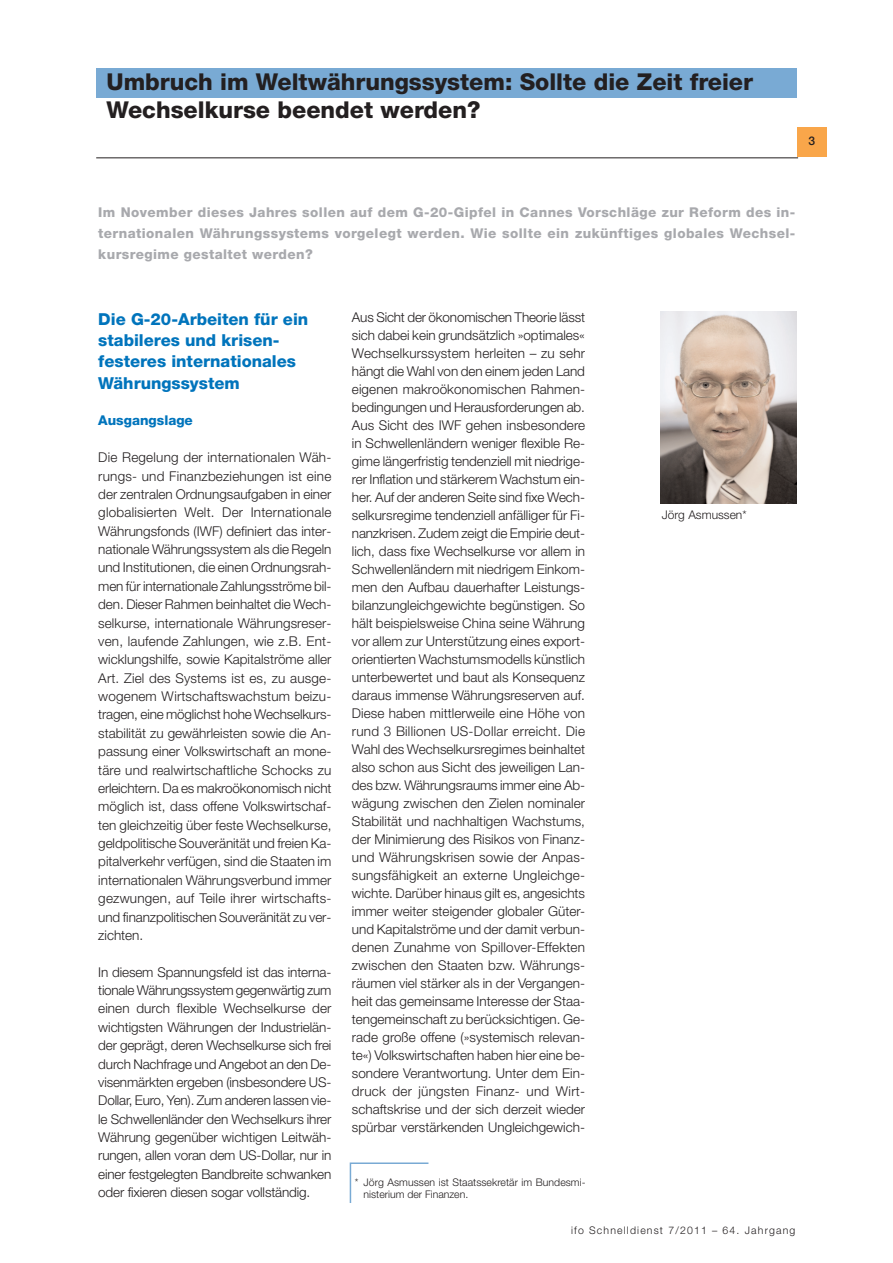
<style>
.page{position:relative;width:893px;height:1263px;background:#fff}
.page>*{position:absolute;margin:0;border:0;box-sizing:border-box;transform-origin:0 0}
.t1{font:800 23.25px "Helvetica Neue LT Std";color:#231f20}
.t2{font:800 16.5px/21.5px "Helvetica Neue LT Std";color:#0074bc}
.t3{font:300 13.5px/18px "Helvetica Neue LT Std";letter-spacing:-.01em;color:#231f20;text-align:justify}
.t4{font:800 13.5px/21px "Helvetica Neue LT Std";letter-spacing:.03em;color:#a8a9ad;text-align:justify}
.t5{font:800 13.5px "Helvetica Neue LT Std";color:#0074bc}
.t6{font:300 12px "Helvetica Neue LT Std";color:#231f20}
.t7{font:500 12px "Helvetica Neue LT Std";color:#231f20}
.t8{font:300 10.5px/12.8px "Helvetica Neue LT Std";letter-spacing:.005em;color:#231f20}
.t9{font:300 10.5px "Helvetica Neue LT Std";letter-spacing:.11em;color:#231f20}
</style>
<div class="page">
<hr style="left:96px;top:157px;width:702px;height:1px;background:#231f20">
<div style="left:796px;top:128px;width:30px;height:29px;background:#f9a64a"></div>
<div style="left:97px;top:68px;width:699px;height:30px;background:#79aad4"></div>
<img style="left:660px;top:312px;width:136px;height:191px">
<svg style="left:349px;top:1162px;width:80px;height:41px"></svg>
<h1 class="t1" style="left:106px;top:73px;width:648px">Umbruch im Weltwährungssystem: Sollte die Zeit freier</h1>
<h1 class="t1" style="left:106px;top:101px;width:375px">Wechselkurse beendet werden?</h1>
<p class="t7" style="left:808px;top:136px;width:8px">3</p>
<p class="t4" style="left:98px;top:203px;width:698px">Im November dieses Jahres sollen auf dem G-20-Gipfel in Cannes Vorschläge zur Reform des in&shy;ternationalen Währungssystems vorgelegt werden. Wie sollte ein zukünftiges globales Wechsel&shy;kursregime gestaltet werden?</p>
<p class="t2" style="left:98px;top:310px;width:211px">Die G-20-Arbeiten für ein stabileres und krisen&shy;festeres internationales<br>Währungssystem</p>
<p class="t5" style="left:98px;top:416px;width:96px">Ausgangslage</p>
<p class="t3" style="left:98px;top:449px;width:235px;line-height:18.5px">Die Regelung der internationalen Wäh&shy;rungs- und Finanzbeziehungen ist eine der zentralen Ordnungsaufgaben in einer globalisierten Welt. Der Internationale Währungsfonds (IWF) definiert das inter&shy;nationale Währungssystem als die Regeln und Institutionen, die einen Ordnungsrah&shy;men für internationale Zahlungsströme bil&shy;den. Dieser Rahmen beinhaltet die Wech&shy;selkurse, internationale Währungsreser&shy;ven, laufende Zahlungen, wie z.B. Ent&shy;wicklungshilfe, sowie Kapitalströme aller Art. Ziel des Systems ist es, zu ausge&shy;wogenem Wirtschaftswachstum beizu&shy;tragen, eine möglichst hohe Wechselkurs&shy;stabilität zu gewährleisten sowie die An&shy;passung einer Volkswirtschaft an mone&shy;täre und realwirtschaftliche Schocks zu erleichtern. Da es makroökonomisch nicht möglich ist, dass offene Volkswirtschaf&shy;ten gleichzeitig über feste Wechselkurse, geldpolitische Souveränität und freien Ka&shy;pitalverkehr verfügen, sind die Staaten im internationalen Währungsverbund immer gezwungen, auf Teile ihrer wirtschafts&shy;und finanzpolitischen Souveränität zu ver&shy;zichten.</p>
<p class="t3" style="left:98px;top:964px;width:235px;line-height:18.5px">In diesem Spannungsfeld ist das interna&shy;tionale Währungssystem gegenwärtig zum einen durch flexible Wechselkurse der wichtigsten Währungen der Industrielän&shy;der geprägt, deren Wechselkurse sich frei durch Nachfrage und Angebot an den De&shy;visenmärkten ergeben (insbesondere US-Dollar, Euro, Yen). Zum anderen lassen vie&shy;le Schwellenländer den Wechselkurs ihrer Währung gegenüber wichtigen Leitwäh&shy;rungen, allen voran dem US-Dollar, nur in einer festgelegten Bandbreite schwanken oder fixieren diesen sogar vollständig.</p>
<p class="t3" style="left:352px;top:310px;width:235px">Aus Sicht der ökonomischen Theorie lässt sich dabei kein grundsätzlich »optimales« Wechselkurssystem herleiten – zu sehr hängt die Wahl von den einem jeden Land eigenen makroökonomischen Rahmen&shy;bedingungen und Herausforderungen ab.<br>Aus Sicht des IWF gehen insbesondere in Schwellenländern weniger flexible Re&shy;gime längerfristig tendenziell mit niedrige&shy;rer Inflation und stärkerem Wachstum ein&shy;her. Auf der anderen Seite sind fixe Wech&shy;selkursregime tendenziell anfälliger für Fi&shy;nanzkrisen. Zudem zeigt die Empirie deut&shy;lich, dass fixe Wechselkurse vor allem in Schwellenländern mit niedrigem Einkom&shy;men den Aufbau dauerhafter Leistungs&shy;bilanzungleichgewichte begünstigen. So hält beispielsweise China seine Währung vor allem zur Unterstützung eines export&shy;orientierten Wachstumsmodells künstlich unterbewertet und baut als Konsequenz daraus immense Währungsreserven auf.<br>Diese haben mittlerweile eine Höhe von rund 3 Billionen US-Dollar erreicht. Die Wahl des Wechselkursregimes beinhaltet also schon aus Sicht des jeweiligen Lan&shy;des bzw. Währungsraums immer eine Ab&shy;wägung zwischen den Zielen nominaler Stabilität und nachhaltigen Wachstums, der Minimierung des Risikos von Finanz&shy;und Währungskrisen sowie der Anpas&shy;sungsfähigkeit an externe Ungleichge&shy;wichte. Darüber hinaus gilt es, angesichts immer weiter steigender globaler Güter&shy;und Kapitalströme und der damit verbun&shy;denen Zunahme von Spillover-Effekten zwischen den Staaten bzw. Währungs&shy;räumen viel stärker als in der Vergangen&shy;heit das gemeinsame Interesse der Staa&shy;tengemeinschaft zu berücksichtigen. Ge&shy;rade große offene (»systemisch relevan&shy;te«) Volkswirtschaften haben hier eine be&shy;sondere Verantwortung. Unter dem Ein&shy;druck der jüngsten Finanz- und Wirt&shy;schaftskrise und der sich derzeit wieder spürbar verstärkenden Ungleichgewich-</p>
<p class="t8" style="left:363px;top:1177px;width:223px;text-indent:-9px">* Jörg Asmussen ist Staatssekretär im Bundesmi&shy;nisterium der Finanzen.</p>
<p class="t6" style="left:662px;top:511px;width:86px">Jörg Asmussen*</p>
<p class="t9" style="left:571px;top:1227px;width:226px">ifo Schnelldienst 7/2011 – 64. Jahrgang</p>
</div>
